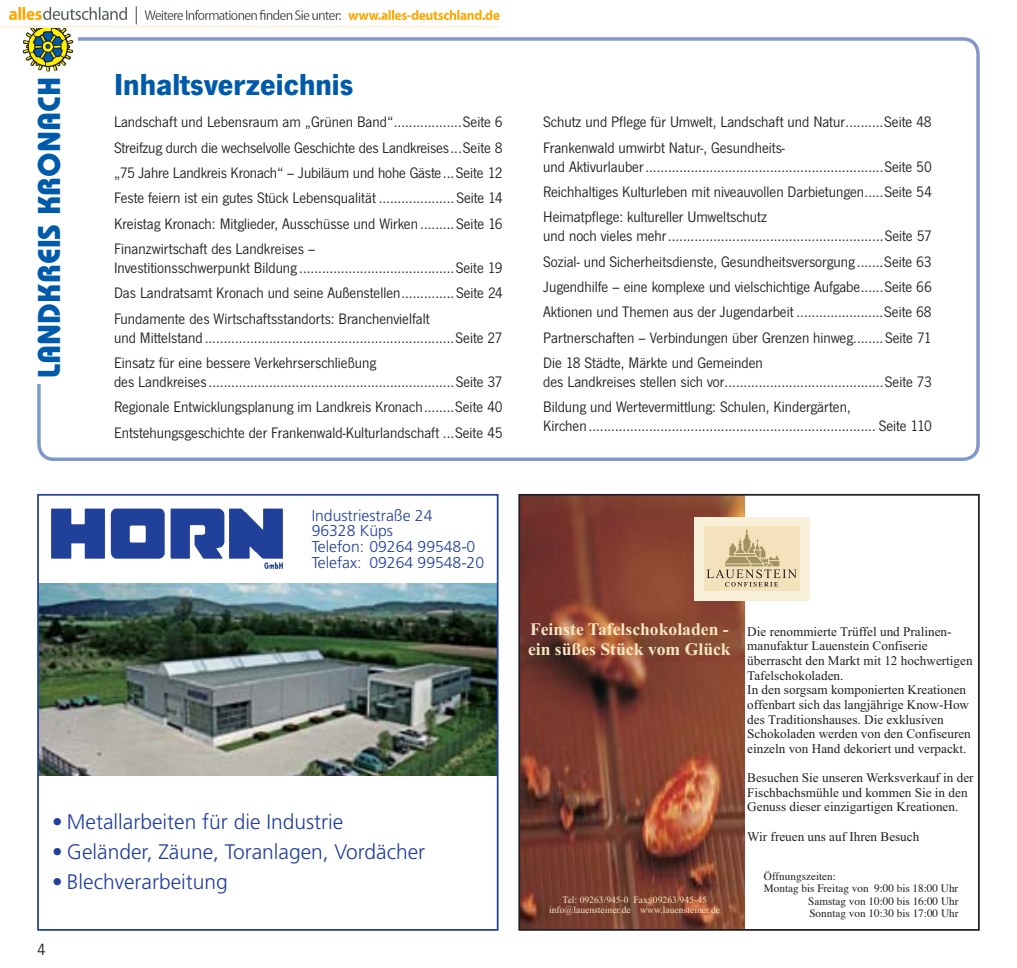
<style>
.page{position:relative;width:1017px;height:968px;background:#fff}
.page>*{position:absolute;margin:0;border:0;box-sizing:border-box;transform-origin:0 0}
.t1{font:700 31.5px "News Got T";color:#005aaa}
.t2{font:700 31.5px "Bauhaus";color:#005aaa}
.t3{font:300 21px "Frutiger";color:#21409a}
.t4{font:700 17.68px/19.4px "Times New Roman";color:#f4e6bf}
.t5{font:16.62px "News Got T";color:#231f20}
.t6{font:15.75px/25.4px "News Got T";color:#231f20;text-align:justify}
.t7{font:300 15.75px/15.8px "Frutiger";color:#21409a}
.t8{font:13.12px/14.7px "Times New Roman";color:#231f20}
.t9{font:11.2px/12.4px "Times New Roman";color:#231f20;text-align:justify}
.t10{font:11.2px "Times";color:#231f20}
.t11{font:9.62px/10.7px "Times New Roman";color:#f4e6bf;text-align:center}
</style>
<div class="page">
<div style="left:37px;top:37px;width:943px;height:424px;border:4px solid #8198cd;border-radius:15px"></div>
<div style="left:36px;top:71px;width:32px;height:313px;background:#fff"></div>
<div style="left:16px;top:21px;width:62px;height:55px;background:#fff"></div>
<svg style="left:23px;top:27px;width:50px;height:44px"></svg>
<img style="left:40px;top:583px;width:456px;height:192px">
<div style="left:37px;top:494px;width:462px;height:436px;border:2px solid #21409a"></div>
<img style="left:51px;top:508px;width:232px;height:61px">
<img style="left:521px;top:497px;width:223px;height:430px">
<div style="left:694px;top:517px;width:115px;height:83px;background:#f9f0da"></div>
<div style="left:704px;top:526px;width:95px;height:65px;background:#f3e2bc"></div>
<svg style="left:706px;top:529px;width:91px;height:57px"></svg>
<div style="left:518px;top:494px;width:462px;height:436px;border:2px solid #231f20"></div>
<img style="left:0;top:6px;width:500px;height:21px">
<h1 class="t2" style="left:38px;top:378px;width:303px;rotate:-90deg">LANDKREIS KRONACH</h1>
<h1 class="t1" style="left:114px;top:72px;width:241px">Inhaltsverzeichnis</h1>
<p class="t6" style="left:114px;top:111px;width:390px">Landschaft und Lebensraum am „Grünen Band“ ..................Seite 6<br>Streifzug durch die wechselvolle Geschichte des Landkreises ...Seite 8 „75 Jahre Landkreis Kronach“ – Jubiläum und hohe Gäste ...Seite 12<br>Feste feiern ist ein gutes Stück Lebensqualität .................... Seite 14<br>Kreistag Kronach: Mitglieder, Ausschüsse und Wirken .........Seite 16<br>Finanzwirtschaft des Landkreises –</p>
<p class="t6" style="left:114px;top:256px;width:390px">Investitionsschwerpunkt Bildung .........................................Seite 19<br>Das Landratsamt Kronach und seine Außenstellen ..............Seite 24<br>Fundamente des Wirtschaftsstandorts: Branchenvielfalt</p>
<p class="t6" style="left:114px;top:326px;width:390px">und Mittelstand ..................................................................Seite 27<br>Einsatz für eine bessere Verkehrserschließung</p>
<p class="t6" style="left:114px;top:370px;width:390px">des Landkreises .................................................................Seite 37<br>Regionale Entwicklungsplanung im Landkreis Kronach ........Seite 40<br>Entstehungsgeschichte der Frankenwald-Kulturlandschaft ...Seite 45</p>
<p class="t6" style="left:543px;top:111px;width:390px">Schutz und Pflege für Umwelt, Landschaft und Natur ..........Seite 48<br>Frankenwald umwirbt Natur-, Gesundheits-</p>
<p class="t6" style="left:543px;top:155px;width:390px">und Aktivurlauber ...............................................................Seite 50<br>Reichhaltiges Kulturleben mit niveauvollen Darbietungen .....Seite 54<br>Heimatpflege: kultureller Umweltschutz</p>
<p class="t6" style="left:543px;top:225px;width:390px">und noch vieles mehr .........................................................Seite 57<br>Sozial- und Sicherheitsdienste, Gesundheitsversorgung .......Seite 63<br>Jugendhilfe – eine komplexe und vielschichtige Aufgabe ......Seite 66<br>Aktionen und Themen aus der Jugendarbeit .......................Seite 68<br>Partnerschaften – Verbindungen über Grenzen hinweg ........Seite 71<br>Die 18 Städte, Märkte und Gemeinden</p>
<p class="t6" style="left:543px;top:370px;width:390px">des Landkreises stellen sich vor ..........................................Seite 73<br>Bildung und Wertevermittlung: Schulen, Kindergärten,</p>
<p class="t6" style="left:543px;top:414px;width:390px">Kirchen ............................................................................ Seite 110</p>
<p class="t7" style="left:312px;top:508px;width:174px">Industriestraße 24<br>96328 Küps<br>Telefon: 09264 99548-0<br>Telefax: 09264 99548-20</p>
<h2 class="t3" style="left:52px;top:812px;width:293px">• Metallarbeiten für die Industrie</h2>
<h2 class="t3" style="left:52px;top:842px;width:375px">• Geländer, Zäune, Toranlagen, Vordächer</h2>
<h2 class="t3" style="left:52px;top:873px;width:177px">• Blechverarbeitung</h2>
<p class="t5" style="left:37px;top:942px;width:10px">4</p>
<p class="t4" style="left:528px;top:619px;width:204px">Feinste Tafelschokoladen - ein süßes Stück vom Glück</p>
<p class="t8" style="left:747px;top:625px;width:227px">Die renommierte Trüffel und Pralinen&shy;manufaktur Lauenstein Confiserie überrascht den Markt mit 12 hochwertigen Tafelschokoladen.<br>In den sorgsam komponierten Kreationen offenbart sich das langjährige Know-How des raditions auses. Die exklusiven Schokoladen werden von den Confiseuren einzeln von Hand dekoriert und verpackt.</p>
<p class="t8" style="left:747px;top:771px;width:228px">Besuchen Sie unseren Werksverkauf in der<br>Fischbachsmühle und kommen Sie in den<br>Genuss dieser einzigartigen Kreationen.</p>
<p class="t8" style="left:747px;top:829px;width:174px">Wir freuen uns auf Ihren Besuch</p>
<p class="t8" style="left:768px;top:713px;width:10px">T</p>
<p class="t8" style="left:822px;top:713px;width:8px">h</p>
<p class="t11" style="left:549px;top:894px;width:173px">Tel: 09263/945-0 Fax: 09263/945-45 info@lauensteiner.de www.lauensteiner.de</p>
<p class="t10" style="left:764px;top:871px;width:73px">Öffnungszeiten:</p>
<p class="t10" style="left:764px;top:883px;width:196px">Montag bis Freitag von 9:00 bis 18:00 Uhr</p>
<p class="t10" style="left:808px;top:896px;width:152px">Samstag von 10:00 bis 16:00 Uhr</p>
<p class="t10" style="left:809px;top:908px;width:151px">Sonntag von 10:30 bis 17:00 Uhr</p>
<p class="t9" style="left:757px;top:871px;width:73px">Öffnungszeiten:</p>
<p class="t9" style="left:801px;top:883px;width:162px;text-indent:-44px">Montag bis Freitag von 8:00 Uhr - 18:00 Uhr Samstag von 10:00 Uhr - 14:00 Uhr Sonntag von 10:30 Uhr - 17:00 Uhr</p>
</div>
